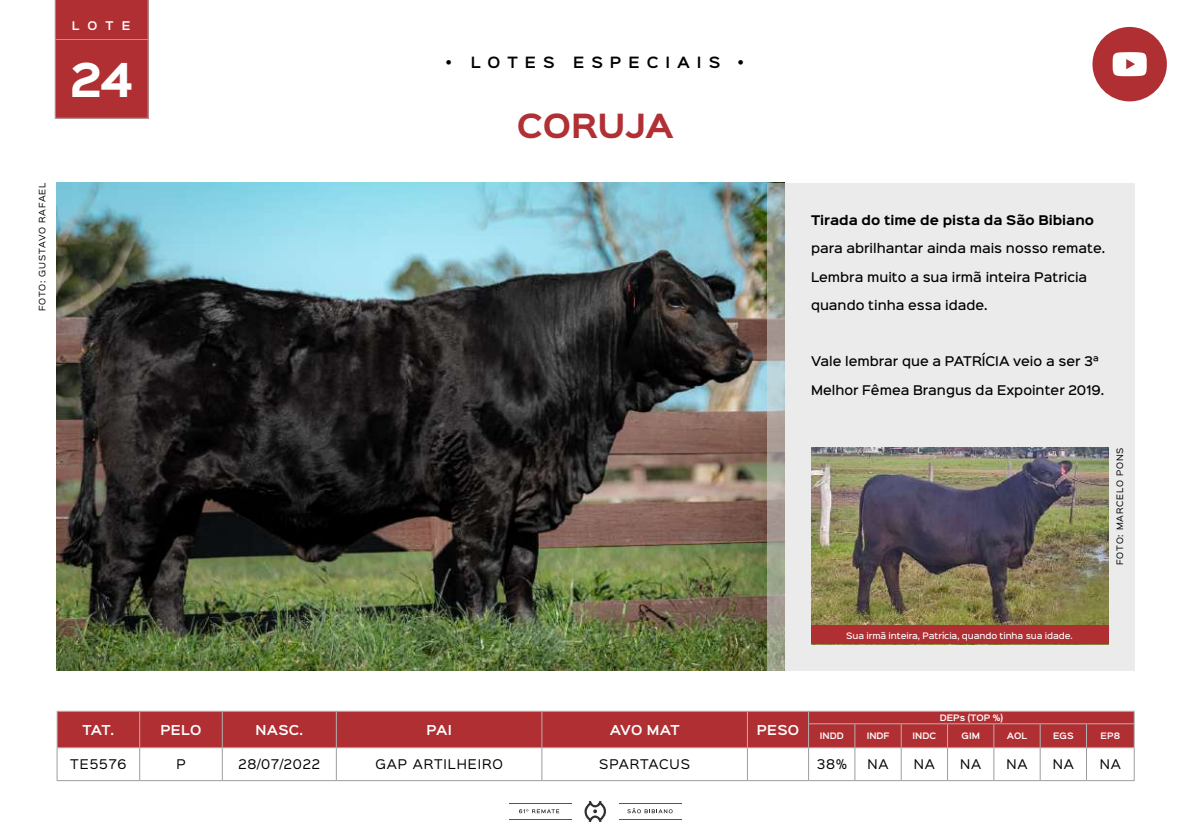
<style>
.page{position:relative;width:1191px;height:840px;background:#fff}
.page>*{position:absolute;margin:0;border:0;box-sizing:border-box;transform-origin:0 0}
.t1{font:700 42px "Sinkin Sans 700";color:#fff}
.t2{font:700 30px "Sinkin Sans 700";color:#b03034}
.t3{font:600 14px "Sinkin Sans 600";letter-spacing:.5em;color:#000}
.t4{font:600 12.4px "Sinkin Sans 600";letter-spacing:.025em;color:#fff}
.t5{font:500 12px "Sinkin Sans 500";color:#000}
.t6{font:12px "Sinkin Sans 400";letter-spacing:.075em;color:#000}
.t7{font:700 12px "Sinkin Sans 700";color:#000}
.t8{font:600 10.8px "Sinkin Sans 600";color:#fff}
.t9{font:500 8px "Sinkin Sans 500";letter-spacing:-.01em;color:#fff}
.t10{font:600 8px "Sinkin Sans 600";color:#fff}
.t11{font:8px "Sinkin Sans 400";letter-spacing:.1em;color:#000}
</style>
<div class="page">
<svg style="left:584px;top:800px;width:22px;height:21px"></svg>
<hr style="left:619px;top:818px;width:63px;height:1px;background:#b02e33">
<hr style="left:619px;top:802px;width:63px;height:1px;background:#b02e33">
<hr style="left:509px;top:818px;width:62px;height:1px;background:#b02e33">
<hr style="left:509px;top:802px;width:62px;height:1px;background:#b02e33">
<svg style="left:519px;top:809px;width:40px;height:3px"></svg>
<svg style="left:627px;top:808px;width:45px;height:4px"></svg>
<hr style="left:57px;top:747px;width:1px;height:32px;background:#9d9d9c">
<hr style="left:139px;top:747px;width:1px;height:32px;background:#9d9d9c">
<hr style="left:222px;top:747px;width:1px;height:32px;background:#9d9d9c">
<hr style="left:336px;top:747px;width:1px;height:32px;background:#9d9d9c">
<hr style="left:541px;top:747px;width:1px;height:32px;background:#9d9d9c">
<hr style="left:747px;top:747px;width:1px;height:32px;background:#9d9d9c">
<hr style="left:808px;top:747px;width:1px;height:32px;background:#9d9d9c">
<hr style="left:854px;top:747px;width:1px;height:32px;background:#9d9d9c">
<hr style="left:901px;top:747px;width:1px;height:32px;background:#9d9d9c">
<hr style="left:947px;top:747px;width:1px;height:32px;background:#9d9d9c">
<hr style="left:993px;top:747px;width:1px;height:32px;background:#9d9d9c">
<hr style="left:1039px;top:747px;width:1px;height:32px;background:#9d9d9c">
<hr style="left:1086px;top:747px;width:1px;height:32px;background:#9d9d9c">
<hr style="left:1133px;top:747px;width:1px;height:32px;background:#9d9d9c">
<hr style="left:57px;top:779px;width:83px;height:1px;background:#9d9d9c">
<hr style="left:140px;top:779px;width:82px;height:1px;background:#9d9d9c">
<hr style="left:222px;top:779px;width:114px;height:1px;background:#9d9d9c">
<hr style="left:336px;top:779px;width:206px;height:1px;background:#9d9d9c">
<hr style="left:542px;top:779px;width:205px;height:1px;background:#9d9d9c">
<hr style="left:747px;top:779px;width:61px;height:1px;background:#9d9d9c">
<hr style="left:808px;top:779px;width:47px;height:1px;background:#9d9d9c">
<hr style="left:855px;top:779px;width:46px;height:1px;background:#9d9d9c">
<hr style="left:901px;top:779px;width:46px;height:1px;background:#9d9d9c">
<hr style="left:947px;top:779px;width:46px;height:1px;background:#9d9d9c">
<hr style="left:993px;top:779px;width:47px;height:1px;background:#9d9d9c">
<hr style="left:1040px;top:779px;width:46px;height:1px;background:#9d9d9c">
<hr style="left:1086px;top:779px;width:48px;height:1px;background:#9d9d9c">
<hr style="left:57px;top:747px;width:83px;height:1px;background:#b3b2b2">
<hr style="left:140px;top:747px;width:82px;height:1px;background:#b3b2b2">
<hr style="left:222px;top:747px;width:114px;height:1px;background:#b3b2b2">
<hr style="left:336px;top:747px;width:206px;height:1px;background:#b3b2b2">
<hr style="left:542px;top:747px;width:205px;height:1px;background:#b3b2b2">
<hr style="left:747px;top:747px;width:61px;height:1px;background:#b3b2b2">
<hr style="left:808px;top:747px;width:47px;height:1px;background:#b3b2b2">
<hr style="left:855px;top:747px;width:46px;height:1px;background:#b3b2b2">
<hr style="left:901px;top:747px;width:46px;height:1px;background:#b3b2b2">
<hr style="left:947px;top:747px;width:46px;height:1px;background:#b3b2b2">
<hr style="left:993px;top:747px;width:47px;height:1px;background:#b3b2b2">
<hr style="left:1040px;top:747px;width:46px;height:1px;background:#b3b2b2">
<hr style="left:1086px;top:747px;width:48px;height:1px;background:#b3b2b2">
<svg style="left:57px;top:710px;width:1077px;height:37px;background:#b1393d"></svg>
<img style="left:56px;top:183px;width:710px;height:487px">
<svg style="left:766px;top:183px;width:368px;height:487px;background:#e4e4e3"></svg>
<div style="left:55px;top:0;width:93px;height:118px;background:#b02f33"></div>
<hr style="left:55px;top:39px;width:93px;height:1px;background:#9d9d9c">
<img style="left:811px;top:447px;width:297px;height:178px">
<div style="left:1092px;top:27px;width:74px;height:74px;background:#b02f33;border-radius:50%"></div>
<svg style="left:1112px;top:52px;width:34px;height:24px"></svg>
<div style="left:811px;top:625px;width:297px;height:18px;background:#b02f33"></div>
<p class="t8" style="left:72px;top:16px;width:60px">LOTE</p>
<h1 class="t1" style="left:70px;top:58px;width:64px">24</h1>
<p class="t11" style="left:36px;top:311px;width:130px;rotate:-90deg">FOTO: GUSTAVO RAFAEL</p>
<p class="t3" style="left:446px;top:50px;width:110px">• LOTES</p>
<p class="t3" style="left:573px;top:50px;width:149px">ESPECIAIS</p>
<p class="t3" style="left:738px;top:50px;width:7px">•</p>
<h2 class="t2" style="left:517px;top:110px;width:159px">CORUJA</h2>
<p class="t7" style="left:811px;top:214px;width:284px">Tirada do time de pista da São Bibiano</p>
<p class="t5" style="left:811px;top:238px;width:296px">para abrilhantar ainda mais nosso remate.</p>
<p class="t5" style="left:811px;top:266px;width:278px">Lembra muito a sua irmã inteira Patricia</p>
<p class="t5" style="left:811px;top:294px;width:178px">quando tinha essa idade.</p>
<p class="t5" style="left:811px;top:351px;width:289px">Vale lembrar que a PATRÍCIA veio a ser 3ª</p>
<p class="t5" style="left:811px;top:379px;width:295px">Melhor Fêmea Brangus da Expointer 2019.</p>
<p class="t11" style="left:1113px;top:565px;width:119px;rotate:-90deg">FOTO: MARCELO PONS</p>
<p class="t9" style="left:846px;top:628px;width:228px">Sua irmã inteira, Patrícia, quando tinha sua idade.</p>
<p class="t4" style="left:83px;top:718px;width:33px">TAT.</p>
<p class="t4" style="left:160px;top:718px;width:42px">PELO</p>
<p class="t4" style="left:255px;top:718px;width:49px">NASC.</p>
<p class="t4" style="left:426px;top:718px;width:27px">PAI</p>
<p class="t4" style="left:609px;top:718px;width:71px">AVO MAT</p>
<p class="t4" style="left:756px;top:718px;width:44px">PESO</p>
<p class="t10" style="left:939px;top:710px;width:65px">DEPs (TOP %)</p>
<p class="t10" style="left:820px;top:728px;width:25px">INDD</p>
<p class="t10" style="left:866px;top:728px;width:24px">INDF</p>
<p class="t10" style="left:912px;top:728px;width:25px">INDC</p>
<p class="t10" style="left:961px;top:728px;width:20px">GIM</p>
<p class="t10" style="left:1007px;top:728px;width:22px">AOL</p>
<p class="t10" style="left:1053px;top:728px;width:22px">EGS</p>
<p class="t10" style="left:1100px;top:728px;width:21px">EP8</p>
<p class="t6" style="left:70px;top:753px;width:58px">TE5576</p>
<p class="t6" style="left:176px;top:753px;width:11px">P</p>
<p class="t6" style="left:238px;top:753px;width:83px">28/07/2022</p>
<p class="t6" style="left:375px;top:753px;width:129px">GAP ARTILHEIRO</p>
<p class="t6" style="left:599px;top:753px;width:92px">SPARTACUS</p>
<p class="t6" style="left:816px;top:753px;width:32px">38%</p>
<p class="t6" style="left:867px;top:753px;width:23px">NA</p>
<p class="t6" style="left:913px;top:753px;width:23px">NA</p>
<p class="t6" style="left:960px;top:753px;width:23px">NA</p>
<p class="t6" style="left:1006px;top:753px;width:23px">NA</p>
<p class="t6" style="left:1052px;top:753px;width:23px">NA</p>
<p class="t6" style="left:1099px;top:753px;width:23px">NA</p>
</div>
